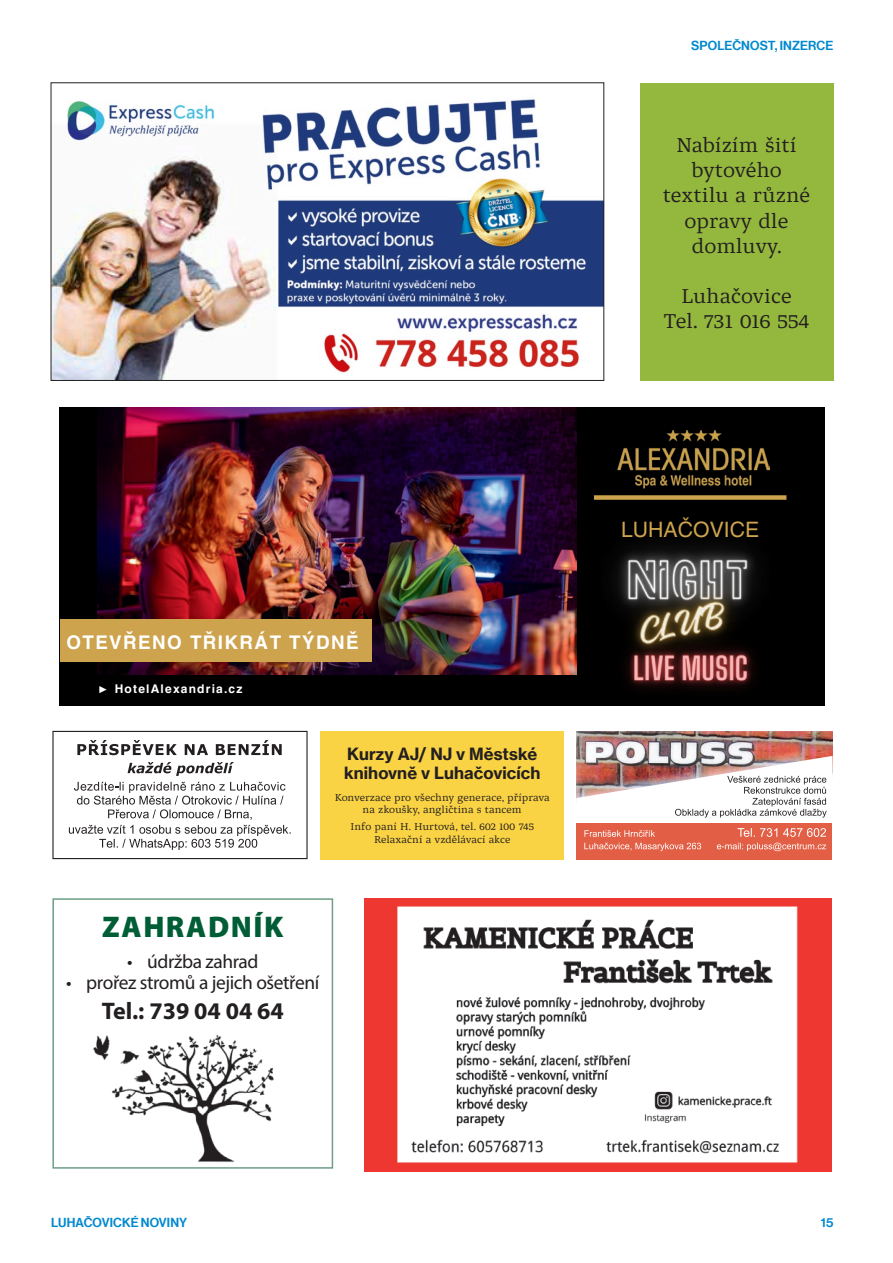
<style>
.page{position:relative;width:893px;height:1263px;background:#fff}
.page>*{position:absolute;margin:0;border:0;box-sizing:border-box;transform-origin:0 0}
.t1{font:900 30px "Myriad Pro";letter-spacing:.05em;color:#005d36}
.t2{font:700 24px "Myriad Pro";color:#231f20}
.t3{font:21.3px "Helvetica LT Pro";color:#cda34d}
.t4{font:21px/25.2px "Novina Premium";letter-spacing:-.01em;color:#231f20;text-align:center}
.t5{font:19.35px "Myriad Pro";letter-spacing:-.02em;color:#231f20}
.t6{font:700 18.75px "Helvetica LT Pro";letter-spacing:.075em;color:#fff}
.t7{font:16.5px/19.8px "N Haas Grotesk TXW02 75 Bd";letter-spacing:.005em;color:#231f20}
.t8{font:12.75px "N Haas Grotesk DSW02 65 Md";letter-spacing:.01em;color:#0089cf}
.t9{font:700 12px "Helvetica LT Pro";letter-spacing:.1em;color:#fff}
.t10{font:10.5px/12.6px "Novina Premium";letter-spacing:-.005em;color:#231f20;text-align:center}
.s1{font-family:"Liberation Serif"}
</style>
<div class="page">
<img style="left:577px;top:731px;width:223px;height:25px">
<img style="left:800px;top:731px;width:32px;height:25px">
<div style="left:577px;top:823px;width:255px;height:36px;background:#e25f46"></div>
<svg style="left:584px;top:830px;width:117px;height:21px"></svg>
<svg style="left:737px;top:828px;width:89px;height:9px"></svg>
<svg style="left:717px;top:843px;width:109px;height:8px"></svg>
<img style="left:577px;top:756px;width:254px;height:61px">
<img style="left:53px;top:99px;width:549px;height:280px">
<div style="left:51px;top:83px;width:553px;height:298px;border:1px solid #231f20"></div>
<svg style="left:52px;top:731px;width:256px;height:128px"></svg>
<div style="left:364px;top:898px;width:468px;height:273px;background:#ee3731"></div>
<img style="left:397px;top:906px;width:401px;height:257px">
<div style="left:52px;top:898px;width:281px;height:271px;border:2px solid #6d9f86"></div>
<img style="left:93px;top:1034px;width:181px;height:128px">
<div style="left:60px;top:407px;width:765px;height:298px;background:#000"></div>
<img style="left:97px;top:407px;width:479px;height:267px">
<div style="left:60px;top:620px;width:312px;height:42px;background:#cda34d"></div>
<img style="left:617px;top:430px;width:152px;height:59px">
<img style="left:565px;top:495px;width:222px;height:177px">
<img style="left:574px;top:526px;width:213px;height:149px">
<img style="left:598px;top:614px;width:185px;height:76px">
<div style="left:640px;top:83px;width:193px;height:298px;background:#94b83d"></div>
<div style="left:320px;top:731px;width:244px;height:128px;background:#fad344"></div>
<p class="t8" style="left:691px;top:38px;width:27px">SPOLEČNO</p>
<p class="t8" style="left:760px;top:38px;width:75px">ST, INZERCE</p>
<h3 class="t4" style="left:663px;top:132px;width:149px">Nabízím šití bytového textilu a různé opravy dle domluvy.</h3>
<h3 class="t4" style="left:663px;top:284px;width:148px">Luhačovice<br>Tel. 731 016 554</h3>
<h3 class="t6" style="left:66px;top:631px;width:294px">OTEVŘENO TŘIKRÁT TÝDNĚ</h3>
<p class="t9" style="left:97px;top:681px;width:147px"><span class="s1">►</span> HotelAlexandria.cz</p>
<h3 class="t7" style="left:344px;top:744px;width:198px">Kurzy AJ/ NJ v Městské knihovně v Luhačovicích</h3>
<p class="t10" style="left:335px;top:791px;width:217px">Konverzace pro všechny generace, příprava na zkoušky, angličtina s tancem</p>
<p class="t10" style="left:350px;top:820px;width:185px">Info paní H. Hurtová, tel. 602 100 745<br>Relaxační a vzdělávací akce</p>
<h1 class="t1" style="left:102px;top:910px;width:183px">ZAHRADNÍK</h1>
<h3 class="t5" style="left:127px;top:949px;width:133px">• údržba zahrad</h3>
<h3 class="t5" style="left:66px;top:970px;width:255px">• prořez stromů a jejich ošetření</h3>
<h2 class="t2" style="left:102px;top:995px;width:184px">Tel.: 739 04 04 64</h2>
<h3 class="t3" style="left:621px;top:517px;width:140px">LUHAČOVICE</h3>
<p class="t8" style="left:51px;top:1215px;width:138px">LUHAČOVICKÉ NOVINY</p>
<p class="t8" style="left:821px;top:1215px;width:14px">15</p>
</div>
